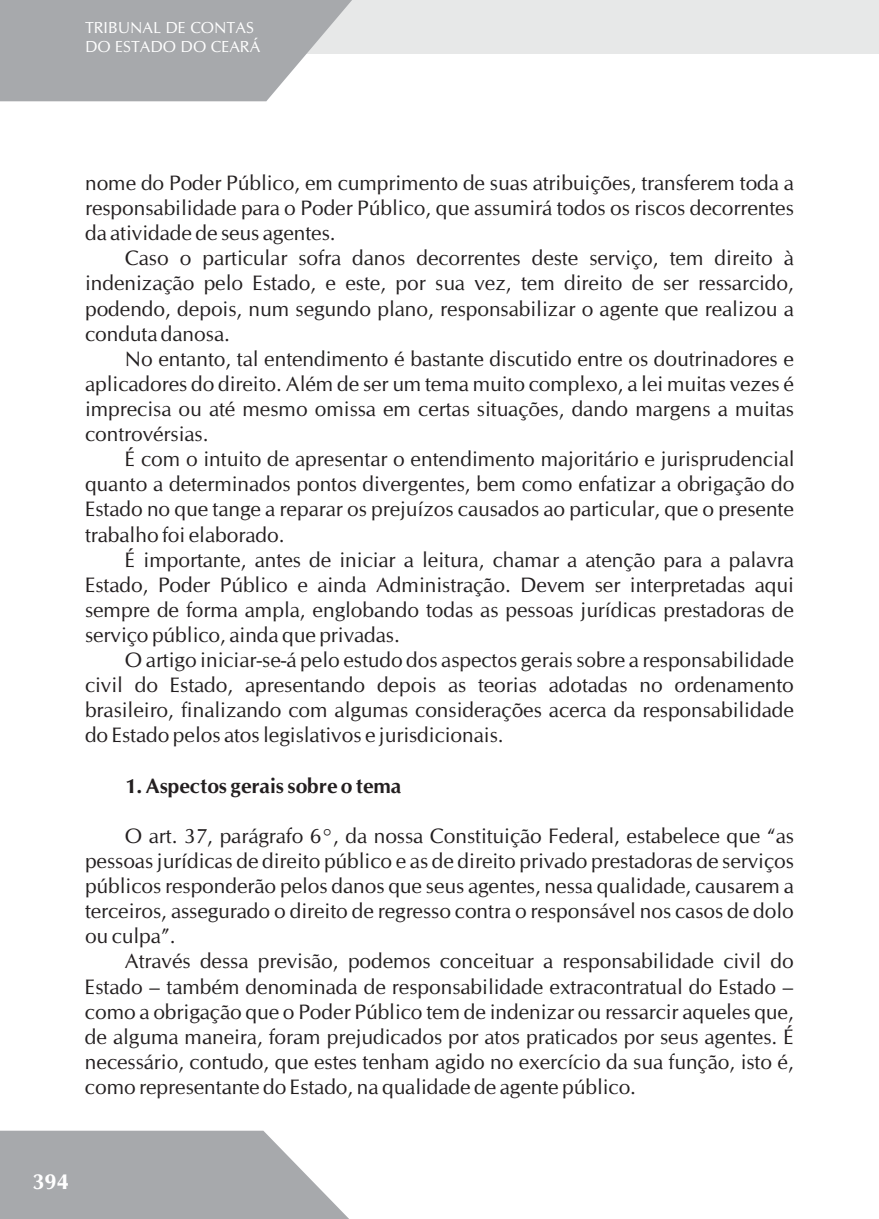
<style>
.page{position:relative;width:879px;height:1219px;background:#fff}
.page>*{position:absolute;margin:0;border:0;box-sizing:border-box;transform-origin:0 0}
.t1{font:700 22px "CG Omega";color:#fff}
.t2{font:21px/25.2px "CG Omega";color:#231f20;text-align:justify}
.t3{font:700 21px "CG Omega";color:#231f20}
.t4{font:16px/19.2px "CG Omega";color:#fff}
</style>
<div class="page">
<div style="left:0;top:0;width:879px;height:53px;background:#e7e8e8"></div>
<svg style="left:0;top:1131px;width:349px;height:88px;background:#b1b3b6"></svg>
<svg style="left:0;top:0;width:352px;height:101px;background:#b0b1b4"></svg>
<p class="t4" style="left:85px;top:19px;width:177px">TRIBUNAL DE CONTAS<br>DO ESTADO DO CEARÁ</p>
<p class="t2" style="left:85px;top:172px;width:710px">nome do Poder Público, em cumprimento de suas atribuições, transferem toda a responsabilidade para o Poder Público, que assumirá todos os riscos decorrentes da atividade de seus agentes.</p>
<p class="t2" style="left:85px;top:247px;width:710px;text-indent:40px">Caso o particular sofra danos decorrentes deste serviço, tem direito à indenização pelo Estado, e este, por sua vez, tem direito de ser ressarcido, podendo, depois, num segundo plano, responsabilizar o agente que realizou a conduta danosa.</p>
<p class="t2" style="left:85px;top:348px;width:710px;text-indent:40px">No entanto, tal entendimento é bastante discutido entre os doutrinadores e aplicadores do direito. Além de ser um tema muito complexo, a lei muitas vezes é imprecisa ou até mesmo omissa em certas situações, dando margens a muitas controvérsias.</p>
<p class="t2" style="left:85px;top:448px;width:711px;text-indent:40px">É com o intuito de apresentar o entendimento majoritário e jurisprudencial quanto a determinados pontos divergentes, bem como enfatizar a obrigação do Estado no que tange a reparar os prejuízos causados ao particular, que o presente trabalho foi elaborado.</p>
<p class="t2" style="left:85px;top:548px;width:710px;text-indent:40px">É importante, antes de iniciar a leitura, chamar a atenção para a palavra Estado, Poder Público e ainda Administração. Devem ser interpretadas aqui sempre de forma ampla, englobando todas as pessoas jurídicas prestadoras de serviço público, ainda que privadas.</p>
<p class="t2" style="left:85px;top:649px;width:710px;text-indent:40px">O artigo iniciar-se-á pelo estudo dos aspectos gerais sobre a responsabilidade civil do Estado, apresentando depois as teorias adotadas no ordenamento brasileiro, finalizando com algumas considerações acerca da responsabilidade do Estado pelos atos legislativos e jurisdicionais.</p>
<p class="t3" style="left:125px;top:777px;width:278px">1. Aspectos gerais sobre o tema</p>
<p class="t2" style="left:85px;top:825px;width:710px;text-indent:40px">O art. 37, parágrafo 6°, da nossa Constituição Federal, estabelece que “as pessoas jurídicas de direito público e as de direito privado prestadoras de serviços públicos responderão pelos danos que seus agentes, nessa qualidade, causarem a terceiros, assegurado o direito de regresso contra o responsável nos casos de dolo ou culpa”.</p>
<p class="t2" style="left:85px;top:950px;width:710px;text-indent:40px">Através dessa previsão, podemos conceituar a responsabilidade civil do Estado – também denominada de responsabilidade extracontratual do Estado – como a obrigação que o Poder Público tem de indenizar ou ressarcir aqueles que, de alguma maneira, foram prejudicados por atos praticados por seus agentes. É necessário, contudo, que estes tenham agido no exercício da sua função, isto é, como representante do Estado, na qualidade de agente público.</p>
<p class="t1" style="left:32px;top:1173px;width:38px">394</p>
</div>
